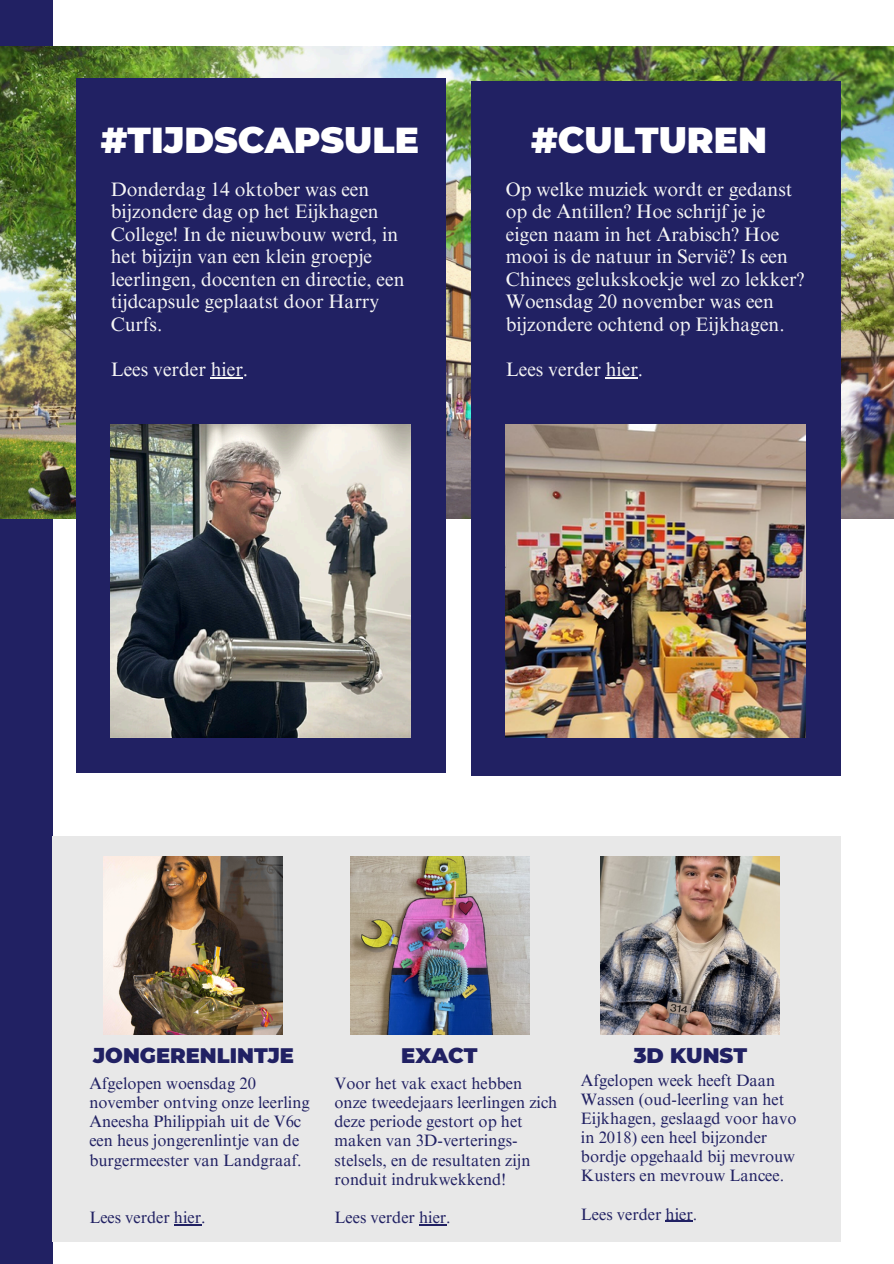
<style>
.page{position:relative;width:894px;height:1264px;background:#fff}
.page>*{position:absolute;margin:0;border:0;box-sizing:border-box;transform-origin:0 0}
.t1{font:900 36px "Montserrat";color:#fff}
.t2{font:900 21px "Montserrat";color:#212163}
.t3{font:19.5px/22.5px "Times NRMT Pro";color:#f5f5f5}
.t4{font:16.5px/19.2px "Times NRMT Pro";color:#212163}
</style>
<div class="page">
<div style="left:0;top:0;width:53px;height:1263px;background:#212163"></div>
<img style="left:0;top:47px;width:893px;height:471px">
<div style="left:472px;top:82px;width:368px;height:694px;background:#212163"></div>
<div style="left:53px;top:836px;width:787px;height:405px;background:#e8e8e8"></div>
<img style="left:505px;top:425px;width:300px;height:312px">
<div style="left:77px;top:78px;width:368px;height:694px;background:#212163"></div>
<img style="left:111px;top:425px;width:299px;height:312px">
<img style="left:104px;top:856px;width:179px;height:178px">
<img style="left:350px;top:856px;width:179px;height:178px">
<img style="left:600px;top:856px;width:179px;height:178px">
<svg style="left:174px;top:1224px;width:27px;height:1px"></svg>
<svg style="left:419px;top:1224px;width:27px;height:1px"></svg>
<svg style="left:665px;top:1220px;width:27px;height:1px"></svg>
<hr style="left:605px;top:377px;width:32px;height:1px;background:#f5f5f5">
<hr style="left:211px;top:377px;width:32px;height:1px;background:#f5f5f5">
<h2 class="t1" style="left:101px;top:118px;width:319px">#TIJDSCAPSULE</h2>
<p class="t3" style="left:111px;top:180px;width:295px">Donderdag 14 oktober was een bijzondere dag op het Eijkhagen<br>College! In de nieuwbouw werd, in het bijzijn van een klein groepje leerlingen, docenten en directie, een tijdcapsule geplaatst door Harry<br>Curfs.</p>
<h2 class="t3" style="left:111px;top:360px;width:139px">Lees verder hier.</h2>
<p class="t1" style="left:531px;top:118px;width:237px">#CULTUREN</p>
<h2 class="t3" style="left:505px;top:180px;width:300px">Op welke muziek wordt er gedanst op de Antillen? Hoe schrijf je je eigen naam in het Arabisch? Hoe mooi is de natuur in Servië? Is een<br>Chinees gelukskoekje wel zo lekker?<br>Woensdag 20 november was een bijzondere ochtend op Eijkhagen.</h2>
<p class="t3" style="left:505px;top:360px;width:139px">Lees verder hier.</p>
<p class="t2" style="left:93px;top:1042px;width:202px">JONGERENLINTJE</p>
<p class="t2" style="left:633px;top:1042px;width:115px">3D KUNST</p>
<p class="t2" style="left:401px;top:1042px;width:78px">EXACT</p>
<h1 class="t4" style="left:89px;top:1075px;width:222px">Afgelopen woensdag 20 november ontving onze leerling<br>Aneesha Philippiah uit de V6c een heus jongerenlintje van de burgermeester van Landgraaf.</h1>
<h3 class="t4" style="left:89px;top:1209px;width:118px">Lees verder hier.</h3>
<h3 class="t4" style="left:334px;top:1075px;width:224px">Voor het vak exact hebben onze tweedejaars leerlingen zich deze periode gestort op het maken van 3D-verterings&shy;stelsels, en de resultaten zijn ronduit indrukwekkend!</h3>
<p class="t4" style="left:334px;top:1209px;width:118px">Lees verder hier.</p>
<h1 class="t4" style="left:580px;top:1072px;width:217px">Afgelopen week heeft Daan<br>Wassen (oud-leerling van het<br>Eijkhagen, geslaagd voor havo in 2018) een heel bijzonder bordje opgehaald bij mevrouw<br>Kusters en mevrouw Lancee.</h1>
<h3 class="t4" style="left:580px;top:1206px;width:118px">Lees verder hier.</h3>
</div>
